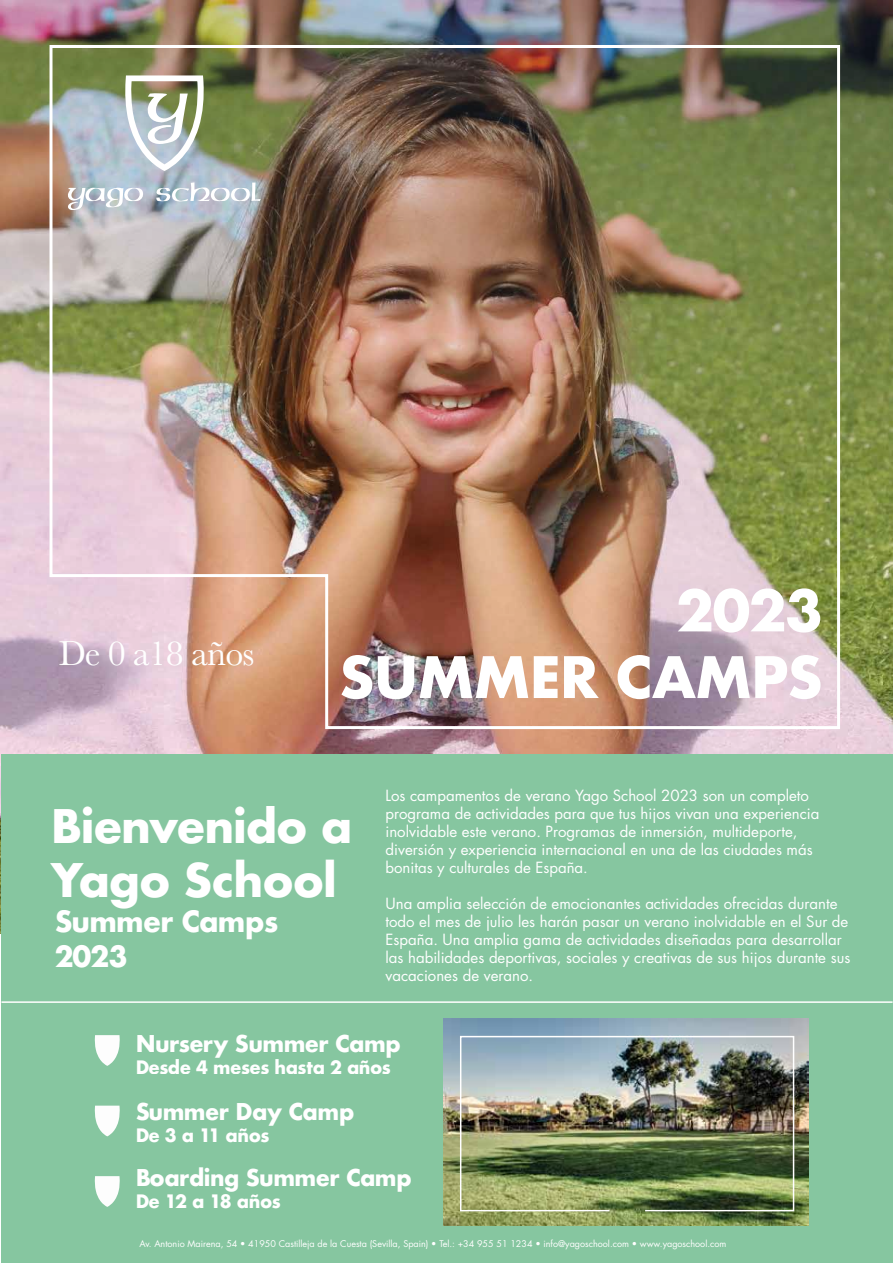
<style>
.page{position:relative;width:893px;height:1263px;background:#fff}
.page>*{position:absolute;margin:0;border:0;box-sizing:border-box;transform-origin:0 0}
.t1{font:700 55.5px/66.6px "Futura";letter-spacing:-.025em;color:#fff;text-align:right}
.t2{font:700 45px/54px "Futura";letter-spacing:-.025em;color:#fff}
.t3{font:36px "Baskerville";letter-spacing:-.025em;color:#fff}
.t4{font:700 28.5px/34.2px "Futura";letter-spacing:-.025em;color:#fff}
.t5{font:700 22.5px "Futura";letter-spacing:-.025em;color:#fff}
.t6{font:700 18px "Futura";letter-spacing:-.025em;color:#fff}
.t7{font:15px/18px "Futura Std";color:#fff}
.t8{font:9px "Futura Std";color:#fff}
</style>
<div class="page">
<img style="left:0;top:0;width:893px;height:762px">
<div style="left:2px;top:755px;width:891px;height:508px;background:#86c6a0"></div>
<img style="left:48px;top:44px;width:794px;height:687px">
<svg style="left:67px;top:187px;width:77px;height:23px"></svg>
<svg style="left:156px;top:182px;width:105px;height:20px"></svg>
<svg style="left:125px;top:75px;width:79px;height:96px"></svg>
<hr style="left:2px;top:1001px;width:891px;height:2px;background:#fff">
<svg style="left:95px;top:1035px;width:25px;height:31px"></svg>
<svg style="left:95px;top:1106px;width:25px;height:30px"></svg>
<svg style="left:95px;top:1176px;width:25px;height:31px"></svg>
<img style="left:444px;top:1018px;width:364px;height:207px">
<img style="left:459px;top:1035px;width:336px;height:177px">
<h3 class="t3" style="left:58px;top:631px;width:198px">De 0 a18 años</h3>
<h1 class="t1" style="left:339px;top:582px;width:486px">2023<br>SUMMER CAMPS</h1>
<h2 class="t2" style="left:51px;top:803px;width:303px">Bienvenido a<br>Yago School</h2>
<h3 class="t4" style="left:54px;top:907px;width:225px">Summer Camps<br>2023</h3>
<p class="t7" style="left:385px;top:787px;width:435px">Los campamentos de verano Yago School 2023 son un completo programa de actividades para que tus hijos vivan una experiencia inolvidable este verano. Programas de inmersión, multideporte, diversión y experiencia internacional en una de las ciudades más bonitas y culturales de España.</p>
<p class="t7" style="left:385px;top:895px;width:466px">Una amplia selección de emocionantes actividades ofrecidas durante todo el mes de julio les harán pasar un verano inolvidable en el Sur de España. Una amplia gama de actividades diseñadas para desarrollar las habilidades deportivas, sociales y creativas de sus hijos durante sus vacaciones de verano.</p>
<h3 class="t5" style="left:135px;top:1033px;width:267px">Nursery Summer Camp</h3>
<p class="t6" style="left:135px;top:1058px;width:257px">Desde 4 meses hasta 2 años</p>
<h3 class="t5" style="left:135px;top:1101px;width:221px">Summer Day Camp</h3>
<p class="t6" style="left:135px;top:1127px;width:136px">De 3 a 11 años</p>
<h3 class="t5" style="left:135px;top:1167px;width:278px">Boarding Summer Camp</h3>
<p class="t6" style="left:135px;top:1193px;width:147px">De 12 a 18 años</p>
<p class="t8" style="left:139px;top:1239px;width:588px">Av. Antonio Mairena, 54 • 41950 Castilleja de la Cuesta (Sevilla, Spain) • Tel.: +34 955 51 1234 • info@yagoschool.com • www.yagoschool.com</p>
</div>
